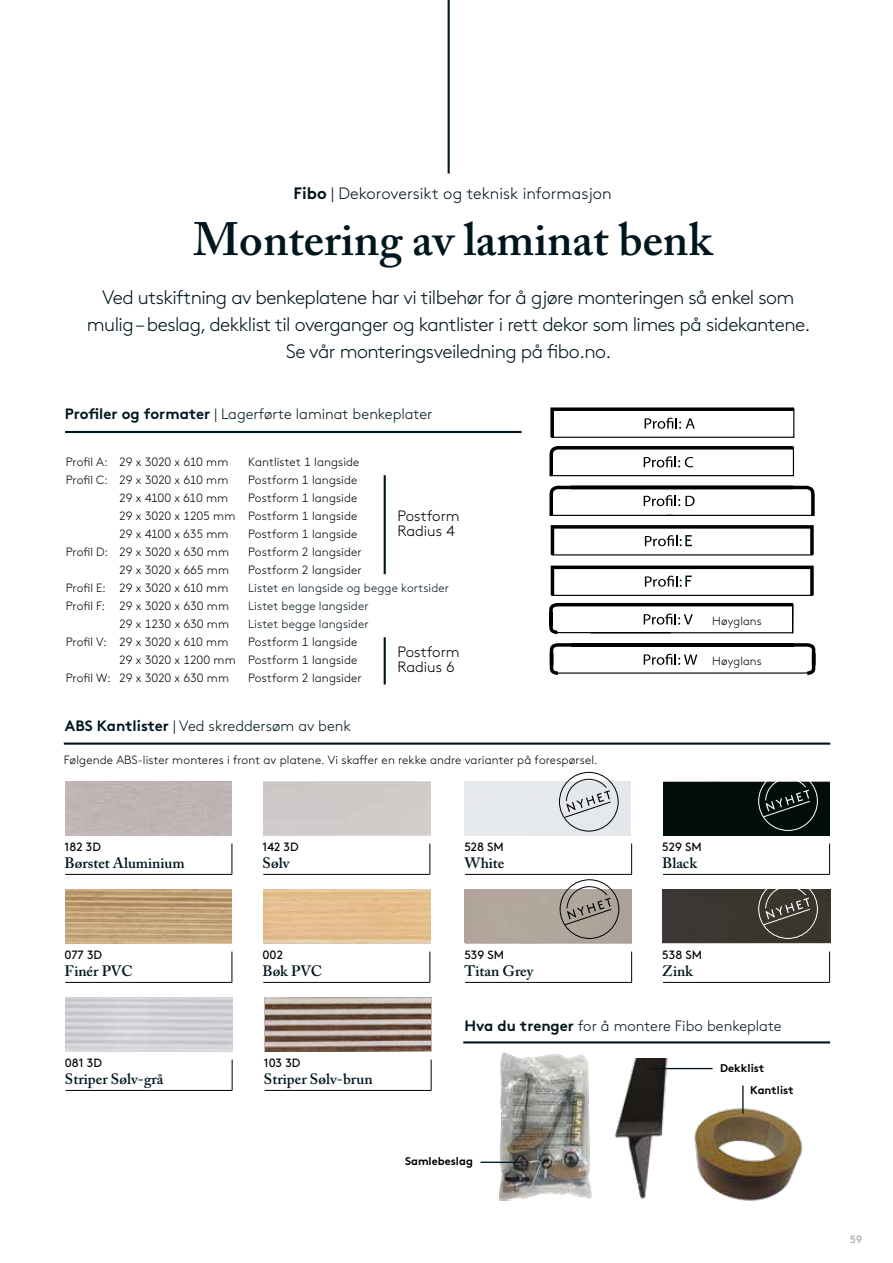
<style>
.page{position:relative;width:893px;height:1263px;background:#fff}
.page>*{position:absolute;margin:0;border:0;box-sizing:border-box;transform-origin:0 0}
.t1{font:600 46.5px "Adobe Caslon Pro";color:#00161f}
.t2{font:300 19.5px/27px "Brown";letter-spacing:-.03em;color:#00161f;text-align:center}
.t3{font:300 16.5px "Brown";color:#00161f}
.t4{font:300 15px "Brown";color:#00161f}
.t5{font:600 15px "Adobe Caslon Pro";color:#00161f}
.t6{font:300 15px/15px "Brown";letter-spacing:-.005em;color:#000}
.t7{font:300 12px/18px "Brown";letter-spacing:.005em;color:#000}
.t8{font:300 12px/18px "Brown";letter-spacing:-.02em;color:#000}
.t9{font:300 12px/18px "Brown";letter-spacing:.01em;color:#00161f}
.t10{font:12px "Brown";color:#000}
.t11{font:300 11.7px "Brown";letter-spacing:.005em;color:#000}
.t12{font:700 11.25px/21.3px "Brown";color:#000}
.t13{font:10.5px "Brown";color:#9d9d9c}
.s1{font-weight:700}
</style>
<div class="page">
<hr style="left:65px;top:431px;width:457px;height:2px;background:#00161f">
<hr style="left:64px;top:742px;width:766px;height:3px;background:#00161f">
<hr style="left:463px;top:1041px;width:367px;height:2px;background:#00161f">
<hr style="left:448px;top:0;width:2px;height:173px;background:#00161f">
<hr style="left:232px;top:843px;width:1px;height:31px;background:#000">
<hr style="left:65px;top:874px;width:167px;height:1px;background:#000">
<hr style="left:631px;top:843px;width:1px;height:31px;background:#000">
<hr style="left:465px;top:874px;width:166px;height:1px;background:#000">
<hr style="left:232px;top:951px;width:1px;height:31px;background:#000">
<hr style="left:65px;top:982px;width:167px;height:1px;background:#000">
<hr style="left:631px;top:951px;width:1px;height:31px;background:#000">
<hr style="left:465px;top:982px;width:166px;height:1px;background:#000">
<hr style="left:232px;top:1059px;width:1px;height:31px;background:#000">
<hr style="left:66px;top:1090px;width:166px;height:1px;background:#000">
<hr style="left:430px;top:843px;width:1px;height:31px;background:#000">
<hr style="left:263px;top:874px;width:167px;height:1px;background:#000">
<hr style="left:829px;top:843px;width:1px;height:31px;background:#000">
<hr style="left:663px;top:874px;width:166px;height:1px;background:#000">
<hr style="left:430px;top:951px;width:1px;height:31px;background:#000">
<hr style="left:263px;top:982px;width:167px;height:1px;background:#000">
<hr style="left:829px;top:951px;width:1px;height:31px;background:#000">
<hr style="left:663px;top:982px;width:166px;height:1px;background:#000">
<hr style="left:431px;top:1059px;width:1px;height:31px;background:#000">
<hr style="left:265px;top:1090px;width:166px;height:1px;background:#000">
<div style="left:663px;top:889px;width:167px;height:54px;background:#3c372f"></div>
<img style="left:265px;top:997px;width:165px;height:54px">
<img style="left:66px;top:889px;width:166px;height:54px">
<hr style="left:384px;top:475px;width:2px;height:99px;background:#00161f">
<hr style="left:384px;top:637px;width:2px;height:47px;background:#00161f">
<svg style="left:549px;top:485px;width:266px;height:189px"></svg>
<svg style="left:644px;top:495px;width:50px;height:11px"></svg>
<svg style="left:644px;top:654px;width:53px;height:11px"></svg>
<svg style="left:549px;top:407px;width:246px;height:70px"></svg>
<svg style="left:574px;top:604px;width:220px;height:30px"></svg>
<div style="left:551px;top:566px;width:263px;height:31px;border:3px solid #000"></div>
<div style="left:551px;top:525px;width:263px;height:32px;border:3px solid #000"></div>
<svg style="left:645px;top:575px;width:47px;height:12px"></svg>
<svg style="left:645px;top:535px;width:47px;height:11px"></svg>
<img style="left:500px;top:1052px;width:92px;height:148px">
<img style="left:615px;top:1058px;width:68px;height:141px">
<img style="left:694px;top:1108px;width:109px;height:93px">
<hr style="left:649px;top:1068px;width:64px;height:1px;background:#00161f">
<hr style="left:480px;top:1161px;width:38px;height:2px;background:#00161f">
<hr style="left:742px;top:1085px;width:2px;height:29px;background:#00161f">
<div style="left:663px;top:782px;width:167px;height:53px;background:#000e07"></div>
<div style="left:465px;top:889px;width:166px;height:54px;background:#b0a79d"></div>
<svg style="left:560px;top:879px;width:59px;height:60px;background:#a6a098"></svg>
<svg style="left:559px;top:772px;width:60px;height:60px;background:#cfd1d4"></svg>
<svg style="left:758px;top:889px;width:60px;height:50px;background:#4f4b43"></svg>
<svg style="left:758px;top:781px;width:60px;height:50px"></svg>
<h3 class="t3" style="left:294px;top:181px;width:319px"><span class="s1">Fibo</span> | Dekoroversikt og teknisk informasjon</h3>
<h1 class="t1" style="left:193px;top:212px;width:521px">Montering av laminat benk</h1>
<h2 class="t2" style="left:87px;top:283px;width:725px">Ved utskiftning av benkeplatene har vi tilbehør for å gjøre monteringen så enkel som mulig – beslag, dekklist til overganger og kantlister i rett dekor som limes på sidekantene.<br>Se vår monteringsveiledning på fibo.no.</h2>
<p class="t4" style="left:65px;top:403px;width:369px"><span class="s1">Profiler og formater</span> | Lagerførte laminat benkeplater</p>
<p class="t7" style="left:66px;top:452px;width:44px">Profil A:<br>Profil C:</p>
<p class="t7" style="left:66px;top:542px;width:44px">Profil D:</p>
<p class="t7" style="left:66px;top:578px;width:42px">Profil E:<br>Profil F:</p>
<p class="t7" style="left:66px;top:632px;width:43px">Profil V:</p>
<p class="t7" style="left:66px;top:668px;width:46px">Profil W:</p>
<p class="t8" style="left:119px;top:452px;width:118px">29 x 3020 x 610 mm<br>29 x 3020 x 610 mm<br>29 x 4100 x 610 mm<br>29 x 3020 x 1205 mm<br>29 x 4100 x 635 mm<br>29 x 3020 x 630 mm<br>29 x 3020 x 665 mm<br>29 x 3020 x 610 mm<br>29 x 3020 x 630 mm<br>29 x 1230 x 630 mm<br>29 x 3020 x 610 mm<br>29 x 3020 x 1200 mm<br>29 x 3020 x 630 mm</p>
<p class="t7" style="left:248px;top:452px;width:115px">Kantlistet 1 langside<br>Postform 1 langside<br>Postform 1 langside<br>Postform 1 langside<br>Postform 1 langside<br>Postform 2 langsider<br>Postform 2 langsider</p>
<p class="t9" style="left:248px;top:578px;width:202px">Listet en langside og begge kortsider<br>Listet begge langsider<br>Listet begge langsider</p>
<p class="t7" style="left:248px;top:632px;width:115px">Postform 1 langside<br>Postform 1 langside<br>Postform 2 langsider</p>
<p class="t6" style="left:398px;top:507px;width:64px">Postform<br>Radius 4</p>
<p class="t6" style="left:398px;top:643px;width:64px">Postform<br>Radius 6</p>
<p class="t4" style="left:65px;top:714px;width:288px"><span class="s1">ABS Kantlister</span> | Ved skreddersøm av benk</p>
<p class="t7" style="left:64px;top:750px;width:535px">Følgende ABS-lister monteres i front av platene. Vi skaffer en rekke andre varianter på forespørsel.</p>
<p class="t10" style="left:65px;top:837px;width:38px">182 3D</p>
<p class="t5" style="left:65px;top:854px;width:122px">Børstet Aluminium</p>
<p class="t10" style="left:65px;top:945px;width:39px">077 3D</p>
<p class="t5" style="left:65px;top:962px;width:69px">Finér PVC</p>
<p class="t10" style="left:263px;top:837px;width:38px">142 3D</p>
<p class="t5" style="left:263px;top:854px;width:29px">Sølv</p>
<p class="t10" style="left:263px;top:945px;width:22px">002</p>
<p class="t5" style="left:263px;top:962px;width:61px">Bøk PVC</p>
<p class="t10" style="left:464px;top:837px;width:41px">528 SM</p>
<p class="t5" style="left:464px;top:854px;width:42px">White</p>
<p class="t10" style="left:464px;top:945px;width:41px">539 SM</p>
<p class="t5" style="left:464px;top:962px;width:71px">Titan Grey</p>
<p class="t11" style="left:712px;top:612px;width:51px">Høyglans</p>
<p class="t11" style="left:712px;top:652px;width:51px">Høyglans</p>
<p class="t10" style="left:662px;top:837px;width:41px">529 SM</p>
<p class="t5" style="left:662px;top:854px;width:36px">Black</p>
<p class="t10" style="left:662px;top:945px;width:41px">538 SM</p>
<p class="t5" style="left:662px;top:962px;width:32px">Zink</p>
<p class="t10" style="left:65px;top:1053px;width:39px">081 3D</p>
<p class="t5" style="left:65px;top:1070px;width:100px">Striper Sølv-grå</p>
<p class="t10" style="left:264px;top:1053px;width:38px">103 3D</p>
<p class="t5" style="left:264px;top:1070px;width:110px">Striper Sølv-brun</p>
<p class="t4" style="left:464px;top:1015px;width:319px"><span class="s1">Hva du trenger</span> for å montere Fibo benkeplate</p>
<p class="t12" style="left:405px;top:1149px;width:69px">Samlebeslag</p>
<p class="t12" style="left:750px;top:1056px;width:45px;text-indent:-30px">Dekklist<br>Kantlist</p>
<p class="t13" style="left:850px;top:1231px;width:13px">59</p>
</div>
